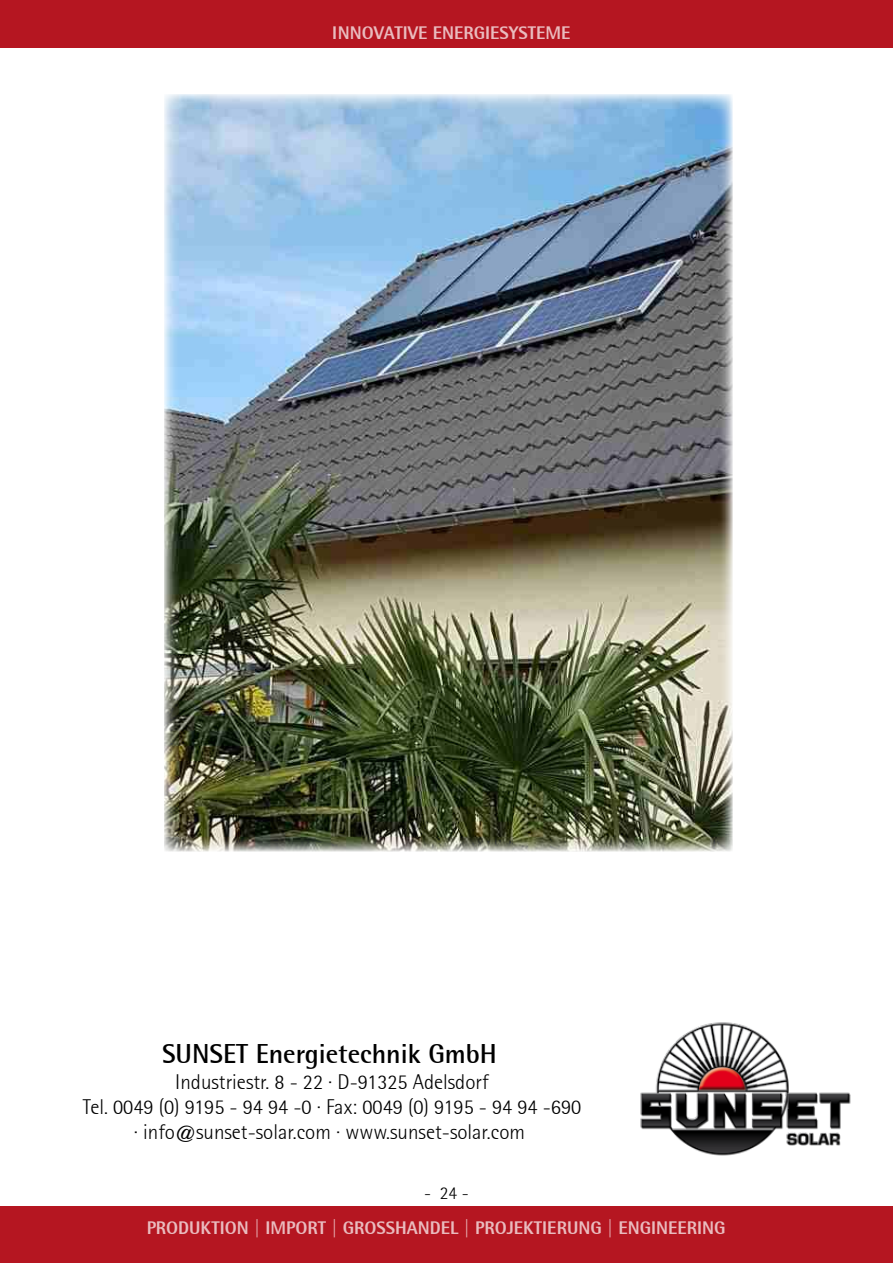
<style>
.page{position:relative;width:893px;height:1263px;background:#fff}
.page>*{position:absolute;margin:0;border:0;box-sizing:border-box;transform-origin:0 0}
.t1{font:700 27px "Rotis Semi Sans";color:#000}
.t2{font:300 21px/25.2px "Rotis Semisans";color:#000;text-align:center}
.t3{font:800 18px "Rotis Semi Sans";color:#fff}
.t4{font:300 18px "Rotis Semisans";color:#000}
</style>
<div class="page">
<div style="left:0;top:0;width:893px;height:48px;background:#b51621"></div>
<div style="left:0;top:1206px;width:893px;height:57px;background:#b51621"></div>
<img style="left:640px;top:1022px;width:211px;height:134px">
<img style="left:164px;top:94px;width:569px;height:758px">
<p class="t3" style="left:333px;top:22px;width:239px">INNOVATIVE ENERGIESYSTEME</p>
<p class="t1" style="left:162px;top:1038px;width:336px">SUNSET Energietechnik GmbH</p>
<p class="t2" style="left:83px;top:1069px;width:500px">Industriestr. 8 - 22 · D-91325 Adelsdorf<br>Tel. 0049 (0) 9195 - 94 94 -0 · Fax: 0049 (0) 9195 - 94 94 -690 · info@sunset-solar.com · www.sunset-solar.com</p>
<p class="t4" style="left:424px;top:1182px;width:46px">- 24 -</p>
<p class="t3" style="left:147px;top:1217px;width:580px">PRODUKTION | IMPORT | GROSSHANDEL | PROJEKTIERUNG | ENGINEERING</p>
</div>
